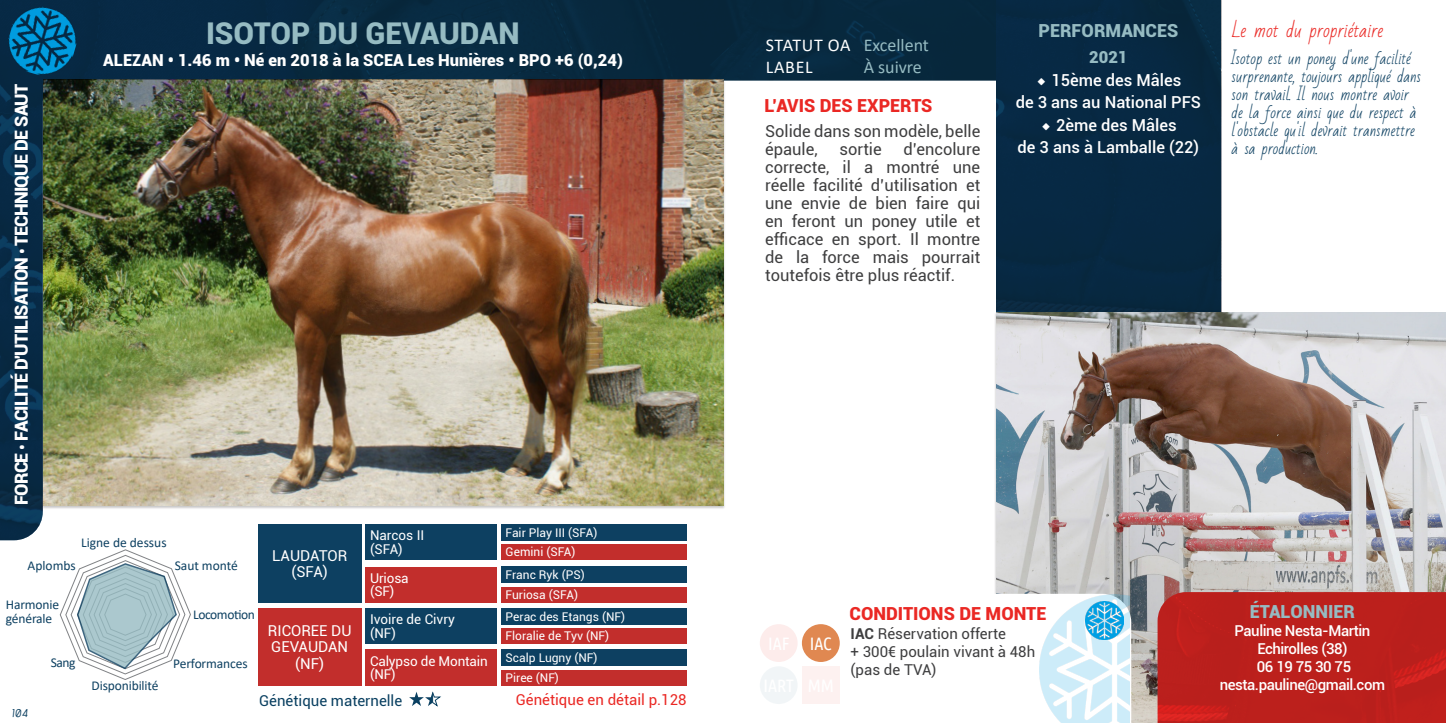
<style>
.page{position:relative;width:1446px;height:723px;background:#fff}
.page>*{position:absolute;margin:0;border:0;box-sizing:border-box;transform-origin:0 0}
.t1{font:900 30px "Roboto";color:#96bbc2}
.t2{font:900 18px "Roboto";letter-spacing:-.04em;color:#fff}
.t3{font:900 18px "Roboto";color:#ea2824}
.t4{font:900 18px "Roboto";color:#96bbc2}
.t5{font:18px "Bad Script";color:#ea2824}
.t6{font:18px "Calibri";color:#96bbc2}
.t7{font:18px "Calibri";letter-spacing:.04em;color:#fff}
.t8{font:18px "Ubuntu Condensed";color:#fff}
.t9{font:16.5px/18px "Roboto";color:#3e3e3f}
.t10{font:500 16.5px "Roboto";color:#fff}
.t11{font:900 16.5px "Roboto";color:#fff}
.t12{font:900 16.5px "Roboto";color:#96bbc2}
.t13{font:15px/18px "Bad Script";color:#0d4061}
.t14{font:500 15px "Roboto";letter-spacing:-.03em;color:#fff}
.t15{font:15px "Roboto";color:#3e3e3f}
.t16{font:15px/16.5px "Roboto";color:#fff;text-align:center}
.t17{font:15px "Roboto";color:#ea2824}
.t18{font:15px "Roboto";color:#0a4061}
.t19{font:13.5px/13.5px "Calibri";letter-spacing:-.01em;color:#0d4061}
.t20{font:13.5px/13.5px "Roboto";letter-spacing:-.01em;color:#fff}
.t21{font:13.5px "Calibri";letter-spacing:-.03em;color:#0d4061}
.t22{font:12px "Roboto";color:#fff}
.t23{font:italic 12px "Arvin";color:#0d4061}
.s1{font-size:15px}
.s2{font-family:"Bungee";font-weight:400;font-size:12px}
.s3{font-weight:700}
</style>
<div class="page">
<div style="left:501px;top:608px;width:186px;height:16px;background:#0d4061"></div>
<div style="left:501px;top:628px;width:186px;height:16px;background:#c22e2c"></div>
<div style="left:258px;top:524px;width:103px;height:78px;background:#0d4061"></div>
<div style="left:366px;top:524px;width:131px;height:36px;background:#0d4061"></div>
<div style="left:366px;top:608px;width:131px;height:36px;background:#0d4061"></div>
<div style="left:501px;top:524px;width:186px;height:17px;background:#0d4061"></div>
<div style="left:501px;top:567px;width:186px;height:16px;background:#0d4061"></div>
<div style="left:501px;top:649px;width:186px;height:17px;background:#0d4061"></div>
<div style="left:258px;top:608px;width:103px;height:77px;background:#c22e2c"></div>
<div style="left:366px;top:567px;width:131px;height:35px;background:#c22e2c"></div>
<div style="left:366px;top:649px;width:131px;height:36px;background:#c22e2c"></div>
<div style="left:501px;top:544px;width:186px;height:16px;background:#c22e2c"></div>
<div style="left:501px;top:587px;width:186px;height:15px;background:#c22e2c"></div>
<div style="left:501px;top:670px;width:186px;height:15px;background:#c22e2c"></div>
<img style="left:0;top:0;width:996px;height:540px">
<svg style="left:60px;top:549px;width:131px;height:131px"></svg>
<img style="left:1px;top:0;width:83px;height:83px">
<svg style="left:765px;top:33px;width:457px;height:195px"></svg>
<svg style="left:814px;top:256px;width:162px;height:223px"></svg>
<svg style="left:891px;top:471px;width:103px;height:69px"></svg>
<svg style="left:954px;top:173px;width:268px;height:256px"></svg>
<div style="left:996px;top:0;width:225px;height:312px;background:#072843"></div>
<img style="left:996px;top:312px;width:450px;height:411px">
<div style="left:1157px;top:592px;width:289px;height:131px;background:#bb201c"></div>
<svg style="left:760px;top:594px;width:371px;height:129px"></svg>
<div style="left:760px;top:624px;width:37px;height:38px;background:#fdeceb;border-radius:50%"></div>
<div style="left:760px;top:666px;width:37px;height:38px;background:#f1f5f7;border-radius:50%"></div>
<div style="left:802px;top:666px;width:38px;height:38px;background:#fdf1f0"></div>
<div style="left:802px;top:624px;width:38px;height:38px;background:#e08851;border-radius:50%"></div>
<img style="left:1039px;top:595px;width:91px;height:128px">
<img style="left:1085px;top:601px;width:38px;height:38px">
<svg style="left:409px;top:691px;width:32px;height:15px"></svg>
<p class="t1" style="left:206px;top:12px;width:315px">ISOTOP DU GEVAUDAN</p>
<p class="t2" style="left:9px;top:505px;width:423px;rotate:-90deg">FORCE <span class="s1">•</span> FACILITÉ D'UTILISATION <span class="s1">•</span> TECHNIQUE DE SAUT</p>
<p class="t11" style="left:103px;top:49px;width:521px">ALEZAN • 1.46 m • Né en 2018 à la SCEA Les Hunières • BPO +6 (0,24)</p>
<p class="t20" style="left:370px;top:528px;width:56px">Narcos II</p>
<p class="t20" style="left:370px;top:542px;width:34px">(SFA)</p>
<p class="t19" style="left:81px;top:536px;width:87px">Ligne de dessus</p>
<p class="t16" style="left:272px;top:547px;width:76px">LAUDATOR (SFA)</p>
<p class="t19" style="left:175px;top:558px;width:65px">Saut monté</p>
<p class="t19" style="left:28px;top:559px;width:50px">Aplombs</p>
<p class="t20" style="left:370px;top:571px;width:40px">Uriosa</p>
<p class="t20" style="left:370px;top:584px;width:26px">(SF)</p>
<p class="t19" style="left:6px;top:598px;width:55px">Harmonie générale</p>
<p class="t21" style="left:193px;top:605px;width:63px">Locomotion</p>
<p class="t19" style="left:173px;top:656px;width:76px">Performances</p>
<p class="t20" style="left:370px;top:612px;width:87px">Ivoire de Civry</p>
<p class="t20" style="left:370px;top:626px;width:27px">(NF)</p>
<p class="t16" style="left:268px;top:622px;width:85px">RICOREE DU<br>GEVAUDAN (NF)</p>
<p class="t20" style="left:370px;top:653px;width:119px">Calypso de Montain (NF)</p>
<p class="t19" style="left:51px;top:656px;width:26px">Sang</p>
<p class="t19" style="left:92px;top:678px;width:68px">Disponibilité</p>
<p class="t18" style="left:259px;top:690px;width:145px">Génétique maternelle</p>
<p class="t23" style="left:12px;top:705px;width:18px">104</p>
<p class="t22" style="left:506px;top:524px;width:93px">Fair Play III (SFA)</p>
<p class="t22" style="left:506px;top:567px;width:81px">Franc Ryk (PS)</p>
<p class="t22" style="left:506px;top:544px;width:71px">Gemini (SFA)</p>
<p class="t22" style="left:506px;top:586px;width:74px">Furiosa (SFA)</p>
<p class="t22" style="left:506px;top:608px;width:121px">Perac des Etangs (NF)</p>
<p class="t22" style="left:506px;top:628px;width:105px">Floralie de Tyv (NF)</p>
<p class="t22" style="left:506px;top:649px;width:93px">Scalp Lugny (NF)</p>
<p class="t22" style="left:506px;top:669px;width:55px">Piree (NF)</p>
<p class="t17" style="left:516px;top:689px;width:172px">Génétique en détail p.128</p>
<p class="t7" style="left:766px;top:33px;width:86px">STATUT OA</p>
<p class="t7" style="left:766px;top:54px;width:48px">LABEL</p>
<p class="t6" style="left:864px;top:33px;width:67px">Excellent</p>
<p class="t6" style="left:864px;top:54px;width:60px">À suivre</p>
<p class="t3" style="left:764px;top:93px;width:170px">L’AVIS DES EXPERTS</p>
<p class="t9" style="left:765px;top:121px;width:217px">Solide dans son modèle, belle épaule,</p>
<p class="t9" style="left:765px;top:139px;width:217px;text-align:justify;text-indent:138px">d’encolure correcte, il a montré une réelle facilité d’utilisation et une envie de bien faire qui en feront un poney utile et efficace en sport. Il montre de la force mais pourrait toutefois être plus réactif.</p>
<p class="t9" style="left:839px;top:139px;width:44px">sortie</p>
<p class="t4" style="left:1038px;top:18px;width:141px">PERFORMANCES</p>
<p class="t12" style="left:1089px;top:45px;width:40px">2021</p>
<p class="t10" style="left:1035px;top:68px;width:148px"><span class="s2">◆</span> 15ème des Mâles</p>
<p class="t10" style="left:1015px;top:91px;width:187px">de 3 ans au National PFS</p>
<p class="t10" style="left:1040px;top:113px;width:138px"><span class="s2">◆</span> 2ème des Mâles</p>
<p class="t10" style="left:1017px;top:136px;width:183px">de 3 ans à Lamballe (22)</p>
<p class="t5" style="left:1232px;top:20px;width:153px">Le mot du propriétaire</p>
<p class="t13" style="left:1231px;top:50px;width:191px">Isotop est un poney d'une facilité surprenante, toujours appliqué dans son travail. Il nous montre avoir de la force ainsi que du respect à l'obstacle qu'il devrait transmettre à sa production.</p>
<p class="t8" style="left:810px;top:632px;width:23px">IAC</p>
<p class="t3" style="left:849px;top:601px;width:198px">CONDITIONS DE MONTE</p>
<p class="t15" style="left:850px;top:623px;width:157px"><span class="s3">IAC</span> Réservation offerte</p>
<p class="t15" style="left:850px;top:641px;width:186px">+ 300€ poulain vivant à 48h</p>
<p class="t15" style="left:850px;top:659px;width:87px">(pas de TVA)</p>
<p class="t4" style="left:1250px;top:599px;width:107px">ÉTALONNIER</p>
<p class="t14" style="left:1234px;top:620px;width:137px">Pauline Nesta-Martin</p>
<p class="t14" style="left:1257px;top:638px;width:92px">Echirolles (38)</p>
<p class="t14" style="left:1257px;top:656px;width:96px">06 19 75 30 75</p>
<p class="t14" style="left:1219px;top:674px;width:167px">nesta.pauline@gmail.com</p>
</div>
